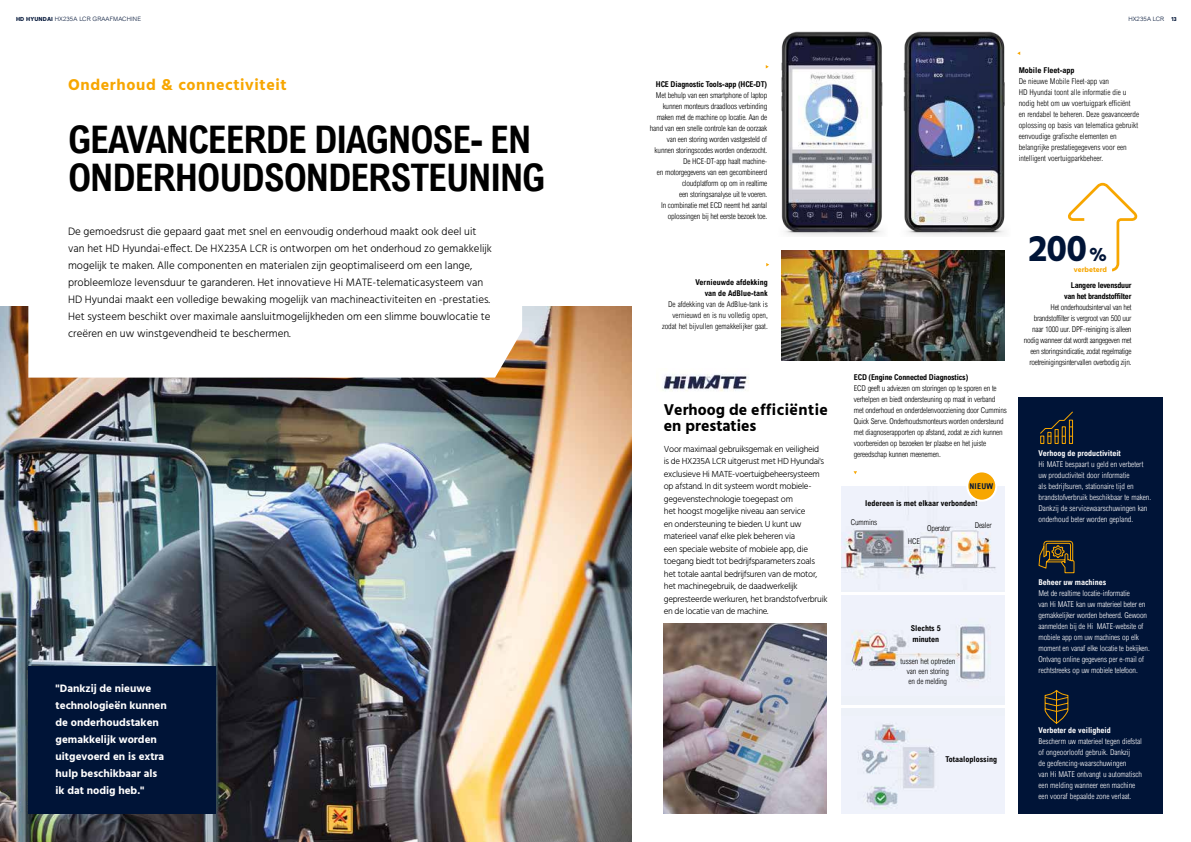
<style>
.page{position:relative;width:1191px;height:842px;background:#fff}
.page>*{position:absolute;margin:0;border:0;box-sizing:border-box;transform-origin:0 0}
.t1{font:700 condensed 38px/38px "Arial";letter-spacing:-.03em;color:#000}
.t2{font:700 37.8px "Hind";color:#001437}
.t3{font:700 16px/16px "Hind";color:#000}
.t4{font:700 16px "Hind";letter-spacing:.04em;color:#f7a600}
.t5{font:300 11px/17px "Hind";color:#000}
.t6{font:700 11px/17px "Hind";color:#fff}
.t7{font:300 9px/12.5px "Hind";letter-spacing:-.03em;color:#000}
.t8{font:300 condensed 8px/11px "Arial";letter-spacing:-.02em;color:#000;text-align:right}
.t9{font:300 condensed 8px/11px "Arial";color:#fff}
.t10{font:300 condensed 8px/11px "Arial";color:#000;text-align:center}
.t11{font:700 condensed 8px/11px "Arial";letter-spacing:-.005em;color:#000}
.t12{font:700 condensed 8px "Arial";color:#fff}
.t13{font:700 condensed 8px/11px "Arial";letter-spacing:-.03em;color:#000;text-align:right}
.t14{font:700 condensed 8px "Arial";letter-spacing:.03em;color:#001437}
.t15{font:700 7.4px "Hind";color:#f7a600}
.t16{font:300 6px "Arial";letter-spacing:.02em;color:#001437}
.s1{font-family:"Hind";font-weight:700}
.s2{font-size:18.4px}
</style>
<div class="page">
<div style="left:1018px;top:398px;width:144px;height:416px;background:#001437"></div>
<svg style="left:1040px;top:411px;width:34px;height:33px"></svg>
<svg style="left:1044px;top:690px;width:25px;height:34px"></svg>
<svg style="left:1038px;top:540px;width:37px;height:34px"></svg>
<svg style="left:1068px;top:183px;width:69px;height:88px"></svg>
<img style="left:903px;top:31px;width:102px;height:205px">
<img style="left:781px;top:31px;width:102px;height:205px">
<img style="left:663px;top:624px;width:164px;height:190px">
<img style="left:0;top:306px;width:631px;height:536px">
<img style="left:662px;top:374px;width:87px;height:17px">
<div style="left:841px;top:706px;width:163px;height:108px;background:#edf1f8"></div>
<img style="left:861px;top:724px;width:74px;height:85px">
<div style="left:841px;top:590px;width:163px;height:116px;background:#edf1f8"></div>
<img style="left:851px;top:626px;width:135px;height:54px">
<div style="left:841px;top:487px;width:163px;height:107px;background:#edf1f8"></div>
<img style="left:841px;top:490px;width:156px;height:88px">
<hr style="left:840px;top:592px;width:165px;height:3px;background:#fff">
<hr style="left:836px;top:705px;width:170px;height:3px;background:#fff">
<svg style="left:28px;top:306px;width:494px;height:72px"></svg>
<div style="left:28px;top:666px;width:188px;height:148px;background:#001437"></div>
<img style="left:782px;top:250px;width:222px;height:110px">
<div style="left:967px;top:471px;width:29px;height:30px;background:#f7a600;border-radius:50%"></div>
<div style="left:966px;top:470px;width:31px;height:32px;border:2px solid #fff;border-radius:50%"></div>
<p class="t16" style="left:16px;top:15px;width:126px"><span class="s1">HD HYUNDAI</span> HX235A LCR GRAAFMACHINE</p>
<p class="t16" style="left:1128px;top:15px;width:50px">HX235A LCR <span class="s1">13</span></p>
<h3 class="t4" style="left:68px;top:75px;width:220px">Onderhoud &amp; connectiviteit</h3>
<h1 class="t1" style="left:68px;top:121px;width:479px">GEAVANCEERDE DIAGNOSE- EN<br>ONDERHOUDSONDERSTEUNING</h1>
<p class="t5" style="left:68px;top:223px;width:425px">De gemoedsrust die gepaard gaat met snel en eenvoudig onderhoud maakt ook deel uit van het HD Hyundai-effect. De HX235A LCR is ontworpen om het onderhoud zo gemakkelijk mogelijk te maken. Alle componenten en materialen zijn geoptimaliseerd om een lange, probleemloze levensduur te garanderen. Het innovatieve Hi MATE-telematicasysteem van HD Hyundai maakt een volledige bewaking mogelijk van machineactiviteiten en -prestaties.<br>Het systeem beschikt over maximale aansluitmogelijkheden om een slimme bouwlocatie te creëren en uw winstgevendheid te beschermen.</p>
<h3 class="t6" style="left:56px;top:680px;width:113px">"Dankzij de nieuwe technologieën kunnen de onderhoudstaken gemakkelijk worden uitgevoerd en is extra hulp beschikbaar als ik dat nodig heb."</h3>
<p class="t11" style="left:656px;top:78px;width:113px">HCE Diagnostic Tools-app (HCE-DT)</p>
<p class="t8" style="left:650px;top:89px;width:119px">Met behulp van een smartphone of laptop kunnen monteurs draadloos verbinding maken met de machine op locatie. Aan de hand van een snelle controle kan de oorzaak van een storing worden vastgesteld of kunnen storingscodes worden onderzocht.<br>De HCE-DT-app haalt machine-<br>en motorgegevens van een gecombineerd cloudplatform op om in realtime<br>een storingsanalyse uit te voeren.<br>In combinatie met ECD neemt het aantal oplossingen bij het eerste bezoek toe.</p>
<p class="t11" style="left:695px;top:276px;width:74px;text-align:right">Vernieuwde afdekking van de AdBlue-tank</p>
<p class="t10" style="left:662px;top:298px;width:107px;text-align:right">De afdekking van de AdBlue-tank is vernieuwd en is nu volledig open, zodat het bijvullen gemakkelijker gaat.</p>
<h3 class="t3" style="left:664px;top:401px;width:166px">Verhoog de efficiëntie en prestaties</h3>
<p class="t7" style="left:664px;top:443px;width:165px">Voor maximaal gebruiksgemak en veiligheid<br>is de HX235A LCR uitgerust met HD Hyundai's exclusieve Hi MATE-voertuigbeheersysteem op afstand. In dit systeem wordt mobiele&shy;gegevenstechnologie toegepast om<br>het hoogst mogelijke niveau aan service<br>en ondersteuning te bieden. U kunt uw materieel vanaf elke plek beheren via<br>een speciale website of mobiele app, die toegang biedt tot bedrijfsparameters zoals het totale aantal bedrijfsuren van de motor, het machinegebruik, de daadwerkelijk gepresteerde werkuren, het brandstofverbruik en de locatie van de machine.</p>
<p class="t11" style="left:1018px;top:65px;width:57px">Mobile Fleet-app</p>
<p class="t10" style="left:1018px;top:76px;width:122px;text-align:left">De nieuwe Mobile Fleet-app van<br>HD Hyundai toont alle informatie die u nodig hebt om uw voertuigpark efficiënt en rendabel te beheren. Deze geavanceerde oplossing op basis van telematica gebruikt eenvoudige grafische elementen en belangrijke prestatiegegevens voor een intelligent voertuigparkbeheer.</p>
<p class="t11" style="left:854px;top:372px;width:116px">ECD (Engine Connected Diagnostics)</p>
<p class="t8" style="left:854px;top:383px;width:155px;text-align:left">ECD geeft u adviezen om storingen op te sporen en te verhelpen en biedt ondersteuning op maat in verband met onderhoud en onderdelenvoorziening door Cummins Quick Serve. Onderhoudsmonteurs worden ondersteund met diagnoserapporten op afstand, zodat ze zich kunnen voorbereiden op bezoeken ter plaatse en het juiste gereedschap kunnen meenemen.</p>
<p class="t14" style="left:969px;top:482px;width:25px">NIEUW</p>
<p class="t11" style="left:865px;top:497px;width:114px">Iedereen is met elkaar verbonden!</p>
<p class="t8" style="left:851px;top:517px;width:28px">Cummins</p>
<p class="t8" style="left:908px;top:536px;width:14px">HCE</p>
<p class="t8" style="left:927px;top:522px;width:25px">Operator</p>
<p class="t8" style="left:974px;top:519px;width:19px">Dealer</p>
<p class="t11" style="left:911px;top:623px;width:31px">Slechts 5 minuten</p>
<p class="t10" style="left:900px;top:656px;width:57px;line-height:10px">tussen het optreden van een storing<br>en de melding</p>
<p class="t11" style="left:945px;top:754px;width:53px">Totaaloplossing</p>
<h2 class="t2" style="left:1028px;top:226px;width:80px">200 <span class="s2">%</span></h2>
<p class="t15" style="left:1074px;top:265px;width:35px">verbeterd</p>
<p class="t13" style="left:1064px;top:280px;width:69px">Langere levensduur van het brandstoffilter</p>
<p class="t8" style="left:1024px;top:302px;width:109px">Het onderhoudsinterval van het brandstoffilter is vergroot van 500 uur naar 1000 uur. DPF-reiniging is alleen nodig wanneer dat wordt aangegeven met een storingsindicatie, zodat regelmatige roetreinigingsintervallen overbodig zijn.</p>
<p class="t12" style="left:1038px;top:449px;width:84px">Verhoog de productiviteit</p>
<p class="t9" style="left:1038px;top:459px;width:114px">Hi MATE bespaart u geld en verbetert uw productiviteit door informatie<br>als bedrijfsuren, stationaire tijd en brandstofverbruik beschikbaar te maken.<br>Dankzij de servicewaarschuwingen kan onderhoud beter worden gepland.</p>
<p class="t12" style="left:1038px;top:578px;width:69px">Beheer uw machines</p>
<p class="t9" style="left:1038px;top:588px;width:113px">Met de realtime locatie-informatie<br>van Hi MATE kan uw materieel beter en gemakkelijker worden beheerd. Gewoon aanmelden bij de Hi MATE-website of mobiele app om uw machines op elk moment en vanaf elke locatie te bekijken.<br>Ontvang online gegevens per e-mail of rechtstreeks op uw mobiele telefoon.</p>
<p class="t12" style="left:1038px;top:725px;width:74px">Verbeter de veiligheid</p>
<p class="t9" style="left:1038px;top:735px;width:105px">Bescherm uw materieel tegen diefstal of ongeoorloofd gebruik. Dankzij<br>de geofencing-waarschuwingen<br>van Hi MATE ontvangt u automatisch een melding wanneer een machine een vooraf bepaalde zone verlaat.</p>
</div>
